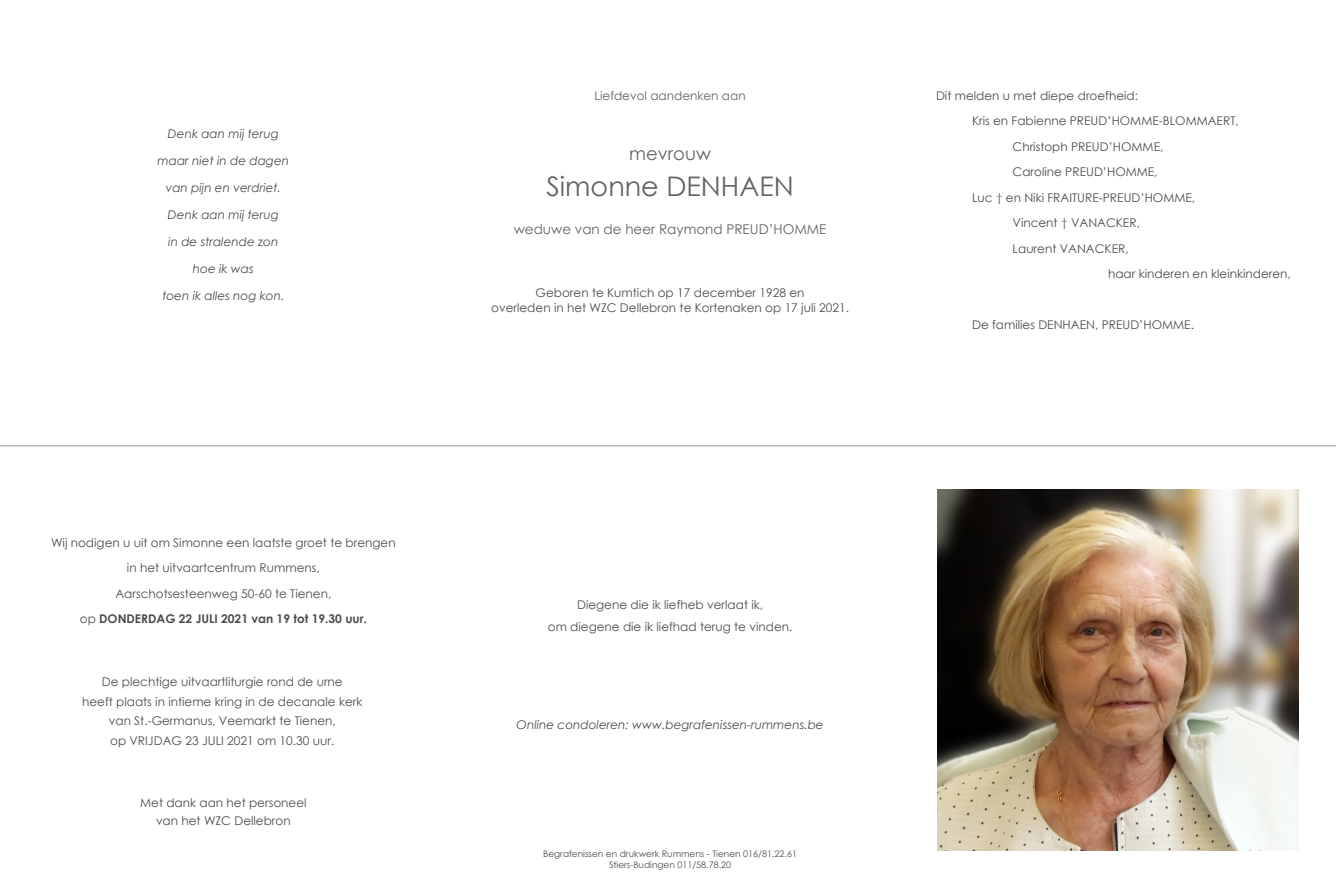
<style>
.page{position:relative;width:1336px;height:893px;background:#fff}
.page>*{position:absolute;margin:0;border:0;box-sizing:border-box;transform-origin:0 0}
.t1{font:27px "Century Gothic";color:#636366}
.t2{font:18px "Century Gothic";color:#636366}
.t3{font:13.5px "Century Gothic";color:#636366}
.t4{font:12px "Century Gothic";color:#4b4c4d}
.t5{font:italic 12px "Century Gothic";color:#4b4c4d}
.t6{font:700 12px "Century Gothic";color:#4b4c4d}
.t7{font:12px "Century Gothic";color:#636366}
.t8{font:9px "Century Gothic";color:#4b4c4d}
.s1{font-weight:400}
</style>
<div class="page">
<img style="left:937px;top:489px;width:361px;height:361px">
<hr style="left:0;top:445px;width:1335px;height:1px;background:#bcbdc0">
<p class="t5" style="left:168px;top:125px;width:112px">Denk aan mij terug</p>
<p class="t5" style="left:157px;top:152px;width:133px">maar niet in de dagen</p>
<p class="t5" style="left:166px;top:179px;width:117px">van pijn en verdriet.</p>
<p class="t5" style="left:168px;top:206px;width:112px">Denk aan mij terug</p>
<p class="t5" style="left:168px;top:233px;width:112px">in de stralende zon</p>
<p class="t5" style="left:193px;top:260px;width:62px">hoe ik was</p>
<p class="t5" style="left:162px;top:287px;width:124px">toen ik alles nog kon.</p>
<p class="t4" style="left:51px;top:534px;width:346px">Wij nodigen u uit om Simonne een laatste groet te brengen</p>
<p class="t4" style="left:127px;top:559px;width:194px">in het uitvaartcentrum Rummens,</p>
<p class="t4" style="left:115px;top:585px;width:217px">Aarschotsesteenweg 50-60 te Tienen,</p>
<p class="t6" style="left:80px;top:609px;width:288px"><span class="s1">op</span> DONDERDAG 22 JULI 2021 van 19 tot 19.30 uur.</p>
<p class="t4" style="left:102px;top:673px;width:242px">De plechtige uitvaartliturgie rond de urne</p>
<p class="t4" style="left:82px;top:693px;width:282px">heeft plaats in intieme kring in de decanale kerk</p>
<p class="t4" style="left:109px;top:712px;width:228px">van St.-Germanus, Veemarkt te Tienen,</p>
<p class="t4" style="left:110px;top:732px;width:226px">op VRIJDAG 23 JULI 2021 om 10.30 uur.</p>
<p class="t4" style="left:140px;top:795px;width:168px">Met dank aan het personeel</p>
<p class="t4" style="left:156px;top:813px;width:136px">van het WZC Dellebron</p>
<p class="t7" style="left:594px;top:87px;width:152px">Liefdevol aandenken aan</p>
<p class="t2" style="left:629px;top:141px;width:83px">mevrouw</p>
<p class="t1" style="left:546px;top:167px;width:249px">Simonne DENHAEN</p>
<p class="t3" style="left:513px;top:220px;width:314px">weduwe van de heer Raymond PREUD’HOMME</p>
<p class="t4" style="left:535px;top:285px;width:270px">Geboren te Kumtich op 17 december 1928 en</p>
<p class="t4" style="left:491px;top:299px;width:359px">overleden in het WZC Dellebron te Kortenaken op 17 juli 2021.</p>
<p class="t4" style="left:935px;top:87px;width:203px">Dit melden u met diepe droefheid:</p>
<p class="t4" style="left:971px;top:113px;width:268px">Kris en Fabienne PREUD’HOMME-BLOMMAERT,</p>
<p class="t4" style="left:1012px;top:138px;width:152px">Christoph PREUD’HOMME,</p>
<p class="t4" style="left:1012px;top:164px;width:146px">Caroline PREUD’HOMME,</p>
<p class="t4" style="left:971px;top:189px;width:224px">Luc † en Niki FRAITURE-PREUD’HOMME,</p>
<p class="t4" style="left:1012px;top:215px;width:129px">Vincent † VANACKER,</p>
<p class="t4" style="left:1012px;top:240px;width:118px">Laurent VANACKER,</p>
<p class="t4" style="left:1107px;top:266px;width:184px">haar kinderen en kleinkinderen,</p>
<p class="t4" style="left:971px;top:317px;width:223px">De families DENHAEN, PREUD’HOMME.</p>
<p class="t4" style="left:577px;top:596px;width:187px">Diegene die ik liefheb verlaat ik,</p>
<p class="t4" style="left:547px;top:618px;width:246px">om diegene die ik liefhad terug te vinden.</p>
<p class="t5" style="left:516px;top:716px;width:308px">Online condoleren: www.begrafenissen-rummens.be</p>
<p class="t8" style="left:543px;top:848px;width:255px">Begrafenissen en drukwerk Rummens - Tienen 016/81.22.61</p>
<p class="t8" style="left:609px;top:859px;width:124px">Stiers-Budingen 011/58.78.20</p>
</div>
